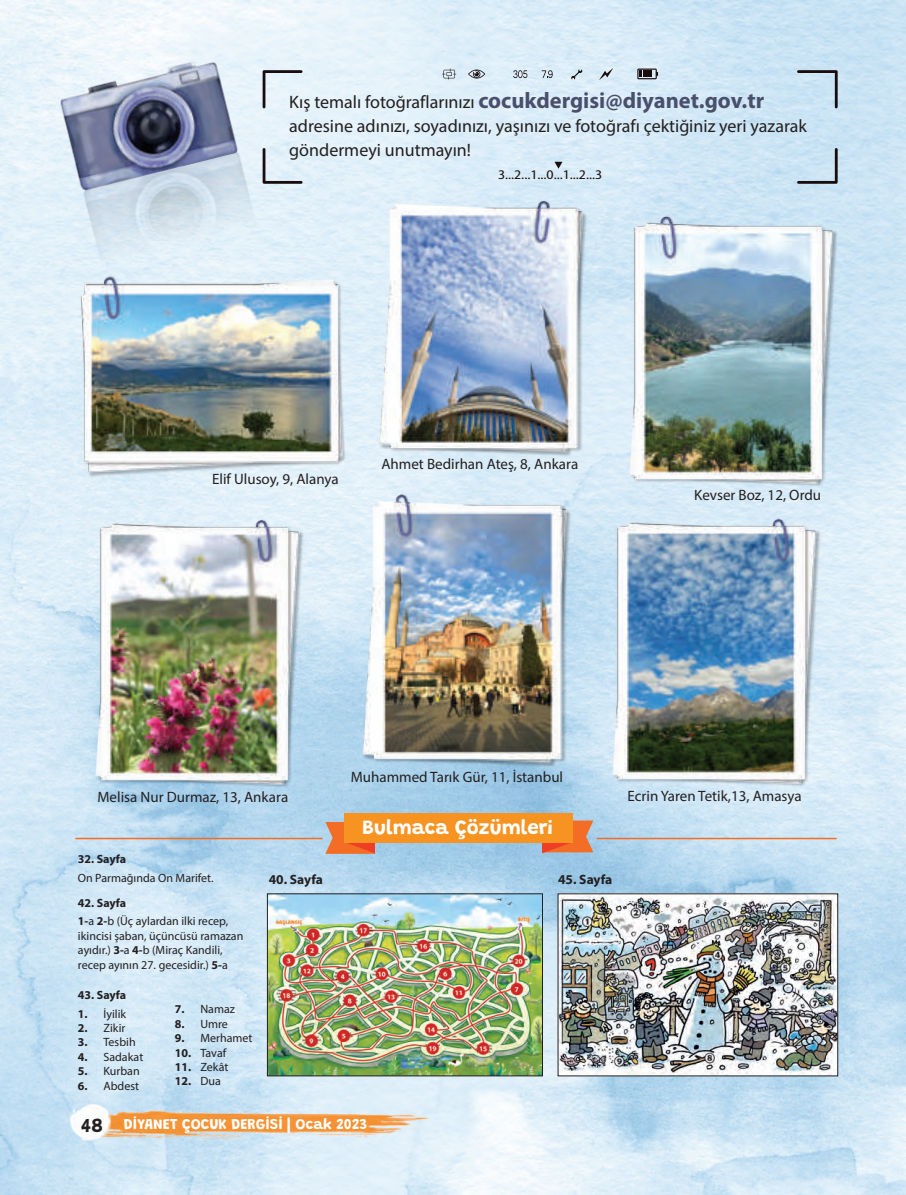
<style>
.page{position:relative;width:906px;height:1195px;background:#fff}
.page>*{position:absolute;margin:0;border:0;box-sizing:border-box;transform-origin:0 0}
.t1{font:700 22.5px "Myriad Pro";color:#4a4f6c}
.t2{font:100 20.4px "Grandstander";color:#fff}
.t3{font:18px/24px "Myriad Pro";color:#231f20}
.t4{font:15px "Myriad Pro";color:#231f20}
.t5{font:100 15px "Grandstander";color:#fff}
.t6{font:700 13.5px "Myriad Pro";color:#231f20}
.t7{font:semi-condensed 13.2px "Myriad Pro";color:#190c0d;scale:1.13 1}
.t8{font:12px/14.4px "Myriad Pro";color:#231f20}
.t9{font:700 12px "Myriad Pro";color:#231f20}
.s1{font-weight:400;font-size:18px;color:#231f20}
.s2{font-weight:700}
.s3{font-weight:400}
.s4{font-size:19.5px;color:#231f20}
</style>
<div class="page">
<img style="left:0;top:0;width:906px;height:1195px">
<img style="left:52px;top:1097px;width:455px;height:59px">
<img style="left:49px;top:184px;width:247px;height:133px">
<img style="left:27px;top:23px;width:246px;height:207px">
<img style="left:318px;top:188px;width:282px;height:282px">
<img style="left:67px;top:220px;width:282px;height:282px">
<img style="left:572px;top:209px;width:281px;height:282px">
<img style="left:302px;top:486px;width:281px;height:281px">
<img style="left:38px;top:510px;width:282px;height:282px">
<img style="left:555px;top:509px;width:281px;height:282px">
<hr style="left:75px;top:838px;width:247px;height:1px;background:#f36e24">
<hr style="left:597px;top:838px;width:239px;height:1px;background:#f36e24">
<svg style="left:325px;top:815px;width:50px;height:39px"></svg>
<svg style="left:542px;top:815px;width:51px;height:38px"></svg>
<div style="left:344px;top:813px;width:228px;height:29px;background:#f79321"></div>
<img style="left:560px;top:895px;width:276px;height:179px">
<img style="left:269px;top:895px;width:272px;height:179px">
<div style="left:267px;top:893px;width:276px;height:183px;border:1px solid #231f20"></div>
<svg style="left:263px;top:69px;width:574px;height:115px;background:#d6e9f5"></svg>
<svg style="left:442px;top:69px;width:14px;height:11px"></svg>
<svg style="left:468px;top:69px;width:17px;height:10px"></svg>
<svg style="left:513px;top:70px;width:14px;height:8px"></svg>
<svg style="left:542px;top:70px;width:10px;height:8px"></svg>
<svg style="left:599px;top:68px;width:14px;height:12px"></svg>
<svg style="left:571px;top:69px;width:11px;height:11px"></svg>
<svg style="left:637px;top:69px;width:21px;height:10px"></svg>
<svg style="left:554px;top:162px;width:8px;height:7px"></svg>
<h1 class="t1" style="left:289px;top:88px;width:476px"><span class="s1">Kış temalı fotoğraflarınızı</span> cocukdergisi@diyanet.gov.tr</h1>
<h3 class="t3" style="left:289px;top:114px;width:519px">adresine adınızı, soyadınızı, yaşınızı ve fotoğrafı çektiğiniz yeri yazarak göndermeyi unutmayın!</h3>
<p class="t7" style="left:498px;top:168px;width:94px">3...2...1...0...1...2...3</p>
<p class="t4" style="left:212px;top:470px;width:128px">Elif Ulusoy, 9, Alanya</p>
<p class="t4" style="left:381px;top:455px;width:198px">Ahmet Bedirhan Ateş, 8, Ankara</p>
<p class="t4" style="left:351px;top:767px;width:214px">Muhammed Tarık Gür, 11, İstanbul</p>
<p class="t4" style="left:694px;top:486px;width:128px">Kevser Boz, 12, Ordu</p>
<p class="t4" style="left:97px;top:787px;width:192px">Melisa Nur Durmaz, 13, Ankara</p>
<p class="t4" style="left:627px;top:787px;width:176px">Ecrin Yaren Tetik,13, Amasya</p>
<h2 class="t2" style="left:362px;top:811px;width:193px">Bulmaca Çözümleri</h2>
<p class="t9" style="left:78px;top:852px;width:50px">32. Sayfa</p>
<p class="t8" style="left:78px;top:870px;width:137px">On Parmağında On Marifet.</p>
<p class="t8" style="left:78px;top:893px;width:152px;line-height:18.6px"><span class="s2">42. Sayfa<br>1-</span>a <span class="s2">2-</span>b (Üç aylardan ilki recep,</p>
<p class="t8" style="left:78px;top:928px;width:167px">ikincisi şaban, üçüncüsü ramazan ayıdır.) <span class="s2">3-</span>a <span class="s2">4-</span>b (Miraç Kandili, recep ayının 27. gecesidir.) <span class="s2">5-</span>a</p>
<p class="t9" style="left:78px;top:988px;width:50px">43. Sayfa</p>
<p class="t8" style="left:78px;top:1006px;width:50px"><span class="s2">1.</span> İyilik</p>
<p class="t8" style="left:78px;top:1020px;width:49px"><span class="s2">2.</span> Zikir</p>
<p class="t8" style="left:78px;top:1035px;width:59px"><span class="s2">3.</span> Tesbih</p>
<p class="t8" style="left:78px;top:1049px;width:67px"><span class="s2">4.</span> Sadakat</p>
<p class="t8" style="left:78px;top:1064px;width:63px"><span class="s2">5.</span> Kurban</p>
<p class="t8" style="left:78px;top:1078px;width:63px"><span class="s2">6.</span> Abdest</p>
<p class="t8" style="left:175px;top:1002px;width:62px"><span class="s2">7.</span> Namaz</p>
<p class="t8" style="left:175px;top:1016px;width:55px"><span class="s2">8.</span> Umre</p>
<p class="t8" style="left:175px;top:1031px;width:79px"><span class="s2">9.</span> Merhamet</p>
<p class="t8" style="left:175px;top:1045px;width:53px"><span class="s2">10.</span> Tavaf</p>
<p class="t8" style="left:175px;top:1059px;width:55px"><span class="s2">11.</span> Zekât</p>
<p class="t9" style="left:175px;top:1074px;width:47px">12. <span class="s3">Dua</span></p>
<p class="t6" style="left:269px;top:872px;width:56px">40. Sayfa</p>
<p class="t6" style="left:558px;top:872px;width:56px">45. Sayfa</p>
<p class="t5" style="left:81px;top:1112px;width:288px"><span class="s4">48</span> DİYANET ÇOCUK DERGİSİ | Ocak 2023</p>
</div>
